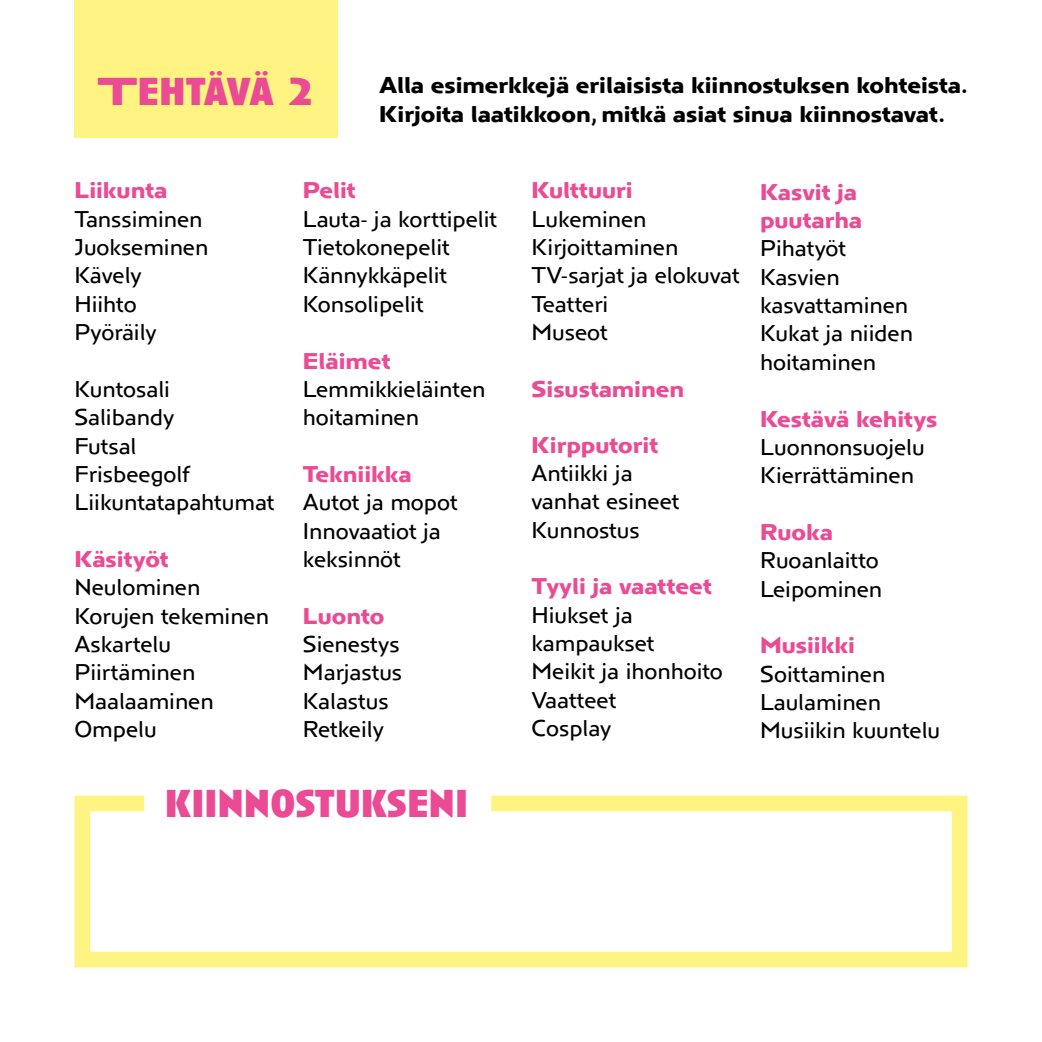
<style>
.page{position:relative;width:1042px;height:1042px;background:#fff}
.page>*{position:absolute;margin:0;border:0;box-sizing:border-box;transform-origin:0 0}
.Leipis{font:700 expanded 40.25px "Anisette Std";color:#ea4b94}
.Leipis-2{font:700 expanded 40.25px "Anisette Std";letter-spacing:-.03em;color:#ea4b94}
.Leipis-3{font:23.62px/28.3px "Anisette Std Petite";color:#000}
.Leipis-4{font:700 23.62px "Anisette Std Petite";color:#000}
.Leipis-5{font:700 23.62px "Anisette Std Petite";color:#ea4b94}
.s1{font-weight:700;color:#ea4b94}
</style>
<div class="page">
<div style="left:74px;top:0;width:264px;height:137px;background:#fff482"></div>
<svg style="left:74px;top:795px;width:894px;height:173px"></svg>
<p class="Leipis-2" style="left:98px;top:69px;width:218px">TEHTÄVÄ 2</p>
<p class="Leipis-4" style="left:379px;top:72px;width:590px">Alla esimerkkejä erilaisista kiinnostuksen kohteista.</p>
<p class="Leipis-4" style="left:379px;top:101px;width:567px">Kirjoita laatikkoon, mitkä asiat sinua kiinnostavat.</p>
<p class="Leipis-3" style="left:74px;top:176px;width:135px"><span class="s1">Liikunta<br></span>Tanssiminen<br>Juokseminen<br>Kävely<br>Hiihto<br>Pyöräily</p>
<p class="Leipis-3" style="left:74px;top:375px;width:201px">Kuntosali<br>Salibandy<br>Futsal<br>Frisbeegolf<br>Liikuntatapahtumat</p>
<p class="Leipis-3" style="left:74px;top:545px;width:196px"><span class="s1">Käsityöt<br></span>Neulominen<br>Korujen tekeminen<br>Askartelu<br>Piirtäminen<br>Maalaaminen<br>Ompelu</p>
<p class="Leipis-3" style="left:303px;top:176px;width:196px"><span class="s1">Pelit<br></span>Lauta- ja korttipelit<br>Tietokonepelit<br>Kännykkäpelit<br>Konsolipelit</p>
<p class="Leipis-3" style="left:303px;top:347px;width:184px"><span class="s1">Eläimet<br></span>Lemmikkieläinten hoitaminen</p>
<p class="Leipis-3" style="left:303px;top:460px;width:156px"><span class="s1">Tekniikka<br></span>Autot ja mopot<br>Innovaatiot ja keksinnöt</p>
<p class="Leipis-3" style="left:303px;top:602px;width:101px"><span class="s1">Luonto<br></span>Sienestys<br>Marjastus<br>Kalastus<br>Retkeily</p>
<p class="Leipis" style="left:165px;top:781px;width:305px">KIINNOSTUKSENI</p>
<p class="Leipis-3" style="left:531px;top:176px;width:209px"><span class="s1">Kulttuuri<br></span>Lukeminen<br>Kirjoittaminen<br>TV-sarjat ja elokuvat<br>Teatteri<br>Museot</p>
<p class="Leipis-5" style="left:531px;top:376px;width:154px">Sisustaminen</p>
<p class="Leipis-3" style="left:531px;top:431px;width:149px"><span class="s1">Kirpputorit<br></span>Antiikki ja vanhat esineet<br>Kunnostus</p>
<p class="Leipis-3" style="left:531px;top:572px;width:193px"><span class="s1">Tyyli ja vaatteet<br></span>Hiukset ja kampaukset<br>Meikit ja ihonhoito<br>Vaatteet<br>Cosplay</p>
<p class="Leipis-3" style="left:760px;top:178px;width:154px"><span class="s1">Kasvit ja puutarha<br></span>Pihatyöt<br>Kasvien kasvattaminen<br>Kukat ja niiden hoitaminen</p>
<p class="Leipis-3" style="left:760px;top:405px;width:179px"><span class="s1">Kestävä kehitys<br></span>Luonnonsuojelu<br>Kierrättäminen</p>
<p class="Leipis-3" style="left:760px;top:518px;width:124px"><span class="s1">Ruoka<br></span>Ruoanlaitto<br>Leipominen</p>
<p class="Leipis-3" style="left:760px;top:631px;width:182px"><span class="s1">Musiikki<br></span>Soittaminen<br>Laulaminen<br>Musiikin kuuntelu</p>
</div>
